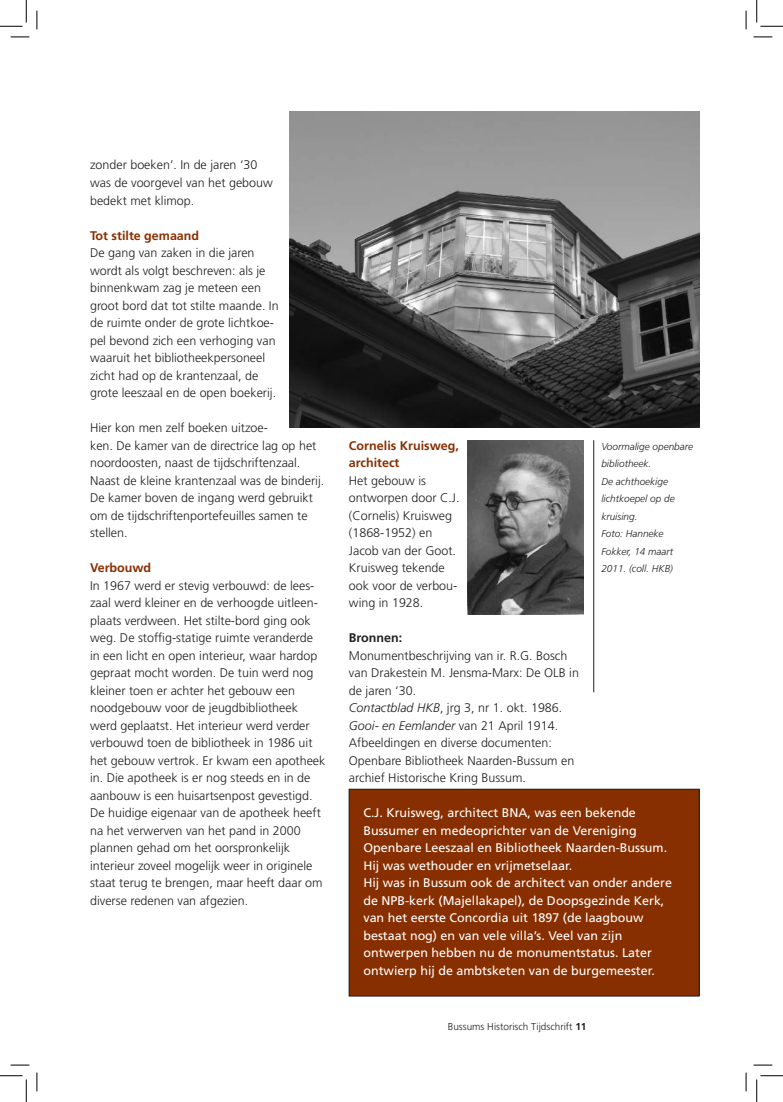
<style>
.page{position:relative;width:783px;height:1102px;background:#fff}
.page>*{position:absolute;margin:0;border:0;box-sizing:border-box;transform-origin:0 0}
.t1{font:300 12.5px/17.5px "Frutiger";color:#231f20}
.t2{font:12.5px/17.5px "Frutiger";color:#fff}
.t3{font:700 12.5px/17.5px "Frutiger";color:#882f01}
.t4{font:700 12.5px "Frutiger";color:#231f20}
.t5{font:italic 300 10px/17.5px "Frutiger";color:#231f20}
.t6{font:300 10px "Frutiger";color:#231f20}
.s1{font-style:italic}
.s2{font-weight:700}
</style>
<div class="page">
<div style="left:349px;top:789px;width:350px;height:206px;background:#882f01"></div>
<div style="left:349px;top:789px;width:350px;height:207px;border:1px solid #231f20"></div>
<hr style="left:593px;top:440px;width:1px;height:252px;background:#231f20">
<img style="left:289px;top:111px;width:410px;height:316px">
<img style="left:467px;top:440px;width:116px;height:175px">
<svg style="left:11px;top:36px;width:18px;height:2px"></svg>
<svg style="left:753px;top:36px;width:19px;height:2px"></svg>
<svg style="left:11px;top:1064px;width:18px;height:1px"></svg>
<svg style="left:753px;top:1064px;width:19px;height:1px"></svg>
<svg style="left:36px;top:11px;width:2px;height:18px"></svg>
<svg style="left:36px;top:1072px;width:2px;height:19px"></svg>
<svg style="left:745px;top:11px;width:1px;height:18px"></svg>
<svg style="left:745px;top:1072px;width:1px;height:19px"></svg>
<svg style="left:0;top:0;width:27px;height:27px"></svg>
<svg style="left:0;top:1075px;width:27px;height:26px"></svg>
<svg style="left:756px;top:0;width:26px;height:27px"></svg>
<svg style="left:756px;top:1075px;width:26px;height:26px"></svg>
<p class="t1" style="left:90px;top:156px;width:184px">zonder boeken’. In de jaren ‘30 was de voorgevel van het gebouw bedekt met klimop.</p>
<p class="t3" style="left:90px;top:226px;width:111px">Tot stilte gemaand</p>
<p class="t1" style="left:90px;top:244px;width:190px">De gang van zaken in die jaren wordt als volgt beschreven: als je binnenkwam zag je meteen een groot bord dat tot stilte maande. In de ruimte onder de grote lichtkoe&shy;pel bevond zich een verhoging van waaruit het bibliotheekpersoneel zicht had op de krantenzaal, de grote leeszaal en de open boekerij.</p>
<p class="t1" style="left:90px;top:419px;width:236px">Hier kon men zelf boeken uitzoe-<br>ken. De kamer van de directrice lag op het noordoosten, naast de tijdschriftenzaal.<br>Naast de kleine krantenzaal was de binderij.<br>De kamer boven de ingang werd gebruikt om de tijdschriftenportefeuilles samen te stellen.</p>
<p class="t3" style="left:90px;top:559px;width:63px">Verbouwd</p>
<p class="t1" style="left:90px;top:576px;width:237px">In 1967 werd er stevig verbouwd: de lees&shy;zaal werd kleiner en de verhoogde uitleen&shy;plaats verdween. Het stilte-bord ging ook weg. De stoffig-statige ruimte veranderde in een licht en open interieur, waar hardop gepraat mocht worden. De tuin werd nog kleiner toen er achter het gebouw een noodgebouw voor de jeugdbibliotheek werd geplaatst. Het interieur werd verder verbouwd toen de bibliotheek in 1986 uit het gebouw vertrok. Er kwam een apotheek in. Die apotheek is er nog steeds en in de aanbouw is een huisartsenpost gevestigd.<br>De huidige eigenaar van de apotheek heeft na het verwerven van het pand in 2000 plannen gehad om het oorspronkelijk interieur zoveel mogelijk weer in originele staat terug te brengen, maar heeft daar om diverse redenen van afgezien.</p>
<p class="t3" style="left:349px;top:436px;width:111px">Cornelis Kruisweg, architect</p>
<p class="t1" style="left:349px;top:471px;width:112px">Het gebouw is ontworpen door C.J. (Cornelis) Kruisweg (1868-1952) en<br>Jacob van der Goot.<br>Kruisweg tekende ook voor de verbou&shy;wing in 1928.</p>
<p class="t4" style="left:349px;top:630px;width:55px">Bronnen:</p>
<p class="t1" style="left:349px;top:646px;width:231px">Monumentbeschrijving van ir. R.G. Bosch van Drakestein M. Jensma-Marx: De OLB in de jaren ‘30.<br><span class="s1">Contactblad HKB</span>, jrg 3, nr 1. okt. 1986.<br><span class="s1">Gooi- en Eemlander</span> van 21 April 1914.<br>Afbeeldingen en diverse documenten:<br>Openbare Bibliotheek Naarden-Bussum en archief Historische Kring Bussum.</p>
<p class="t2" style="left:363px;top:804px;width:310px">C.J. Kruisweg, architect BNA, was een bekende Bussumer en medeoprichter van de Vereniging Openbare Leeszaal en Bibliotheek Naarden-Bussum.<br>Hij was wethouder en vrijmetselaar.<br>Hij was in Bussum ook de architect van onder andere de NPB-kerk (Majellakapel), de Doopsgezinde Kerk, van het eerste Concordia uit 1897 (de laagbouw bestaat nog) en van vele villa’s. Veel van zijn ontwerpen hebben nu de monumentstatus. Later ontwierp hij de ambtsketen van de burgemeester.</p>
<p class="t5" style="left:601px;top:437px;width:93px">Voormalige openbare bibliotheek.<br>De achthoekige lichtkoepel op de kruising.<br>Foto: Hanneke<br>Fokker, 14 maart<br>2011. (coll. HKB)</p>
<p class="t6" style="left:448px;top:1021px;width:140px">Bussums Historisch Tijdschrift <span class="s2">11</span></p>
</div>
